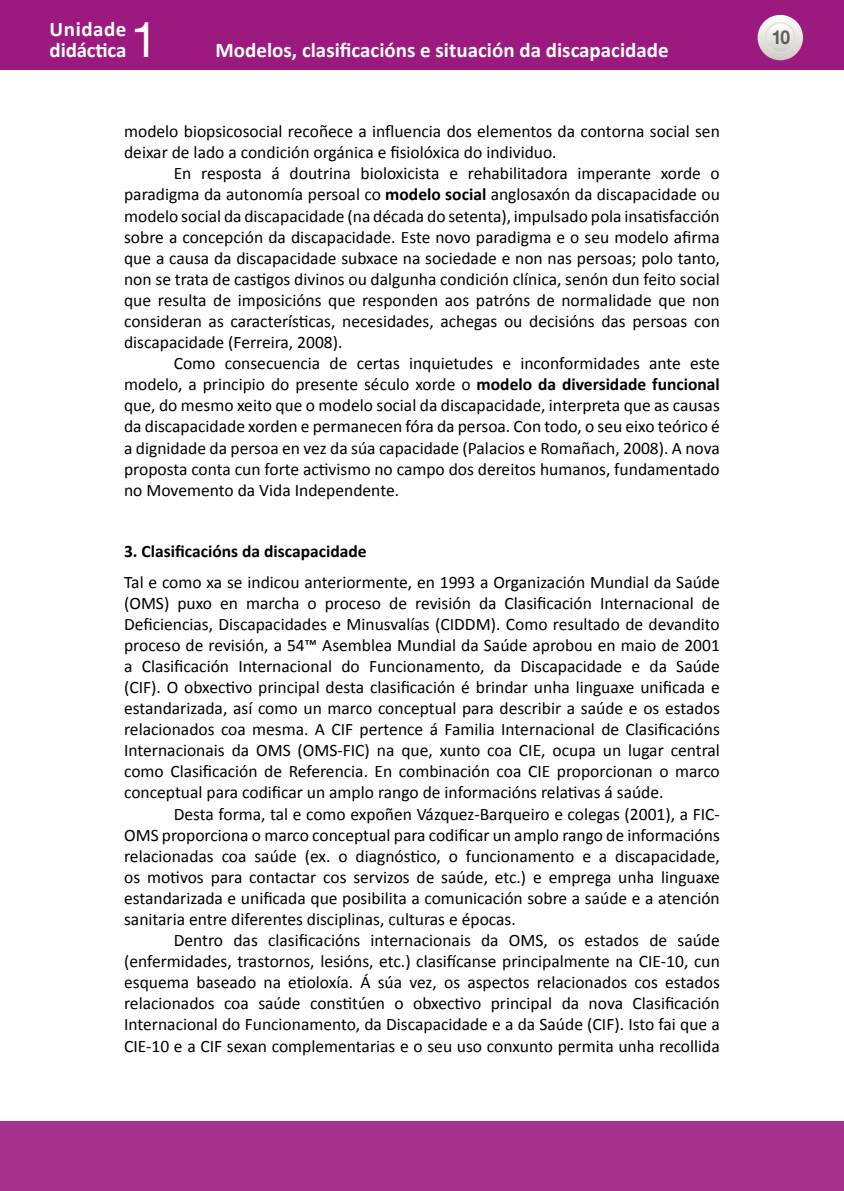
<style>
.page{position:relative;width:844px;height:1191px;background:#fff}
.page>*{position:absolute;margin:0;border:0;box-sizing:border-box;transform-origin:0 0}
.t1{font:49px "Helvetica Neue LT Std";color:#fff}
.t2{font:700 21px/21px "Calibri";color:#fff}
.t3{font:700 19.25px "Helvetica Neue LT Std";color:#000;scale:.9 1}
.TXTO{font:17.5px/21px "Calibri";color:#000;text-align:justify}
.TXTO_sin_SANGRE{font:17.5px/21px "Calibri";color:#000;text-align:justify}
._1º_Epigrafe{font:700 17.5px "Calibri";color:#000}
.s1{font-weight:700}
</style>
<div class="page">
<div style="left:0;top:0;width:843px;height:69px;background:#9c1a7f"></div>
<svg style="left:757px;top:15px;width:45px;height:45px"></svg>
<svg style="left:765px;top:23px;width:29px;height:29px"></svg>
<div style="left:764px;top:22px;width:31px;height:31px;border:1px solid #dfdeda;border-radius:50%"></div>
<div style="left:0;top:1121px;width:843px;height:70px;background:#a6318c"></div>
<p class="t2" style="left:50px;top:19px;width:78px">Unidade didáctica</p>
<h1 class="t1" style="left:131px;top:11px;width:29px">1</h1>
<p class="t2" style="left:215px;top:40px;width:454px">Modelos, clasificacións e situación da discapacidade</p>
<p class="TXTO" style="left:124px;top:121px;width:597px">modelo biopsicosocial recoñece a influencia dos elementos da contorna social sen deixar de lado a condición orgánica e fisiolóxica do individuo.</p>
<p class="TXTO" style="left:124px;top:163px;width:597px;text-indent:50px">En resposta á doutrina bioloxicista e rehabilitadora imperante xorde o paradigma da autonomía persoal co <span class="s1">modelo social</span> anglosaxón da discapacidade ou modelo social da discapacidade (na década do setenta), impulsado pola insatisfacción sobre a concepción da discapacidade. Este novo paradigma e o seu modelo afirma que a causa da discapacidade subxace na sociedade e non nas persoas; polo tanto, non se trata de castigos divinos ou dalgunha condición clínica, senón dun feito social que resulta de imposicións que responden aos patróns de normalidade que non consideran as características, necesidades, achegas ou decisións das persoas con discapacidade (Ferreira, 2008).</p>
<p class="TXTO" style="left:124px;top:353px;width:597px;text-indent:50px">Como consecuencia de certas inquietudes e inconformidades ante este modelo, a principio do presente século xorde o <span class="s1">modelo da diversidade funcional </span>que, do mesmo xeito que o modelo social da discapacidade, interpreta que as causas da discapacidade xorden e permanecen fóra da persoa. Con todo, o seu eixo teórico é a dignidade da persoa en vez da súa capacidade (Palacios e Romañach, 2008). A nova proposta conta cun forte activismo no campo dos dereitos humanos, fundamentado no Movemento da Vida Independente.</p>
<p class="_1º_Epigrafe" style="left:124px;top:539px;width:244px">3. Clasificacións da discapacidade</p>
<p class="TXTO_sin_SANGRE" style="left:124px;top:571px;width:597px">Tal e como xa se indicou anteriormente, en 1993 a Organización Mundial da Saúde (OMS) puxo en marcha o proceso de revisión da Clasificación Internacional de Deficiencias, Discapacidades e Minusvalías (CIDDM). Como resultado de devandito proceso de revisión, a 54™ Asemblea Mundial da Saúde aprobou en maio de 2001 a Clasificación Internacional do Funcionamento, da Discapacidade e da Saúde (CIF). O obxectivo principal desta clasificación é brindar unha linguaxe unificada e estandarizada, así como un marco conceptual para describir a saúde e os estados relacionados coa mesma. A CIF pertence á Familia Internacional de Clasificacións Internacionais da OMS (OMS-FIC) na que, xunto coa CIE, ocupa un lugar central como Clasificación de Referencia. En combinación coa CIE proporcionan o marco conceptual para codificar un amplo rango de informacións relativas á saúde.</p>
<p class="TXTO" style="left:124px;top:803px;width:597px;text-indent:50px">Desta forma, tal e como expoñen Vázquez-Barqueiro e colegas (2001), a FIC-OMS proporciona o marco conceptual para codificar un amplo rango de informacións relacionadas coa saúde (ex. o diagnóstico, o funcionamento e a discapacidade, os motivos para contactar cos servizos de saúde, etc.) e emprega unha linguaxe estandarizada e unificada que posibilita a comunicación sobre a saúde e a atención sanitaria entre diferentes disciplinas, culturas e épocas.</p>
<p class="TXTO" style="left:124px;top:929px;width:597px;text-indent:50px">Dentro das clasificacións internacionais da OMS, os estados de saúde (enfermidades, trastornos, lesións, etc.) clasifícanse principalmente na CIE-10, cun esquema baseado na etioloxía. Á súa vez, os aspectos relacionados cos estados relacionados coa saúde constitúen o obxectivo principal da nova Clasificación Internacional do Funcionamento, da Discapacidade e a da Saúde (CIF). Isto fai que a CIE-10 e a CIF sexan complementarias e o seu uso conxunto permita unha recollida</p>
<p class="t3" style="left:770px;top:26px;width:23px">10</p>
</div>
